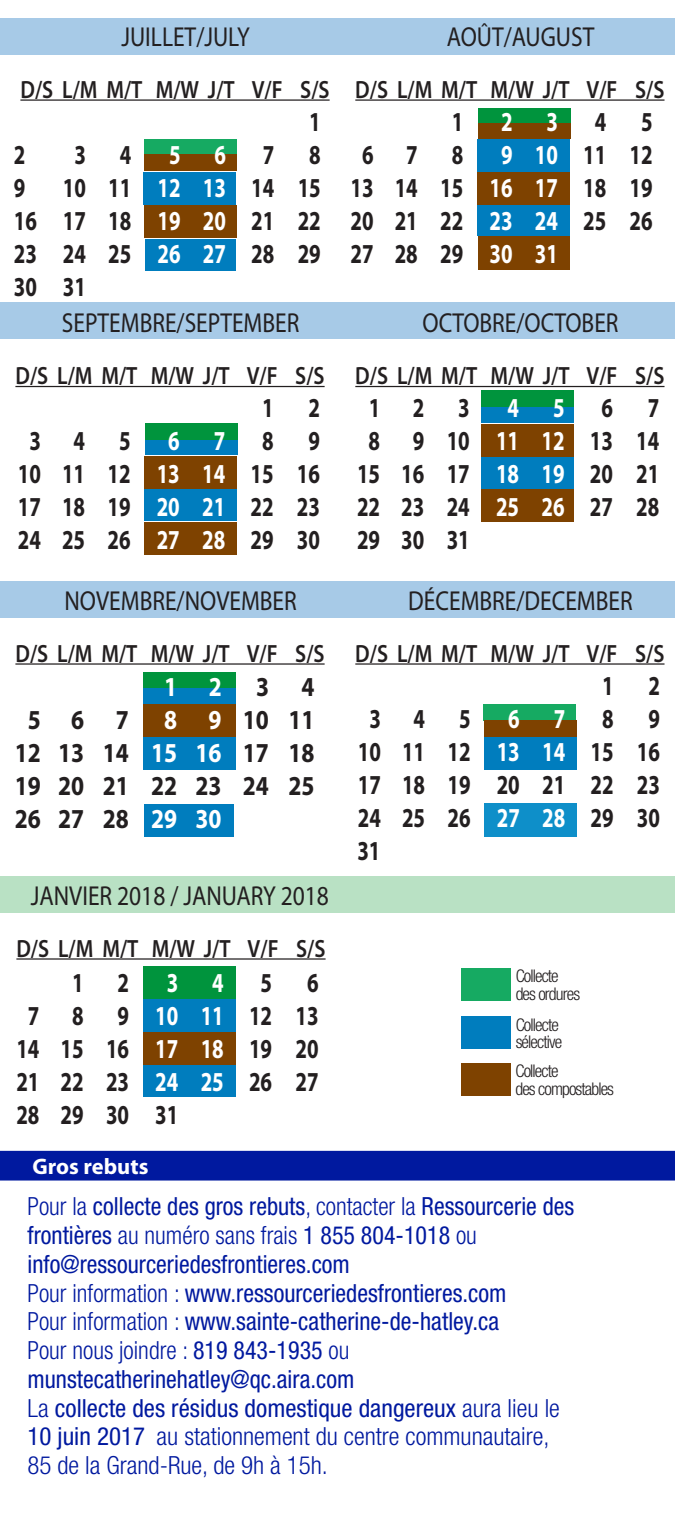
<style>
.page{position:relative;width:675px;height:1530px;background:#fff}
.page>*{position:absolute;margin:0;border:0;box-sizing:border-box;transform-origin:0 0}
.t1{font:700 27.5px/33px "Myriad";color:#231f20;text-align:justify;scale:.76 1}
.t2{font:27.5px "Myriad";color:#231f20;scale:.85 1}
.t3{font:700 27.5px/33px "Myriad";color:#231f20;text-align:justify;scale:.85 1}
.t4{font:700 27.5px "Myriad";color:#fff;scale:.76 1}
.t5{font:700 27.5px "Myriad";color:#fff;scale:.85 1}
.t6{font:condensed 25px/28.8px "Helvetica Neue LT Std";color:#00199f;scale:.96 1}
.t7{font:600 25px "Myriad Pro";color:#231f20;scale:.85 1}
.t8{font:700 22.5px "Myriad";color:#fff}
.t9{font:300 condensed 17.5px/17.5px "Helvetica Neue LT Std";letter-spacing:-.05em;color:#231f20}
.s1{color:#fff}
.s2{color:#231f20}
.s3{font-weight:300}
</style>
<div class="page">
<div style="left:481px;top:456px;width:92px;height:32px;background:#007dbe"></div>
<div style="left:484px;top:705px;width:92px;height:16px;background:#16aa62"></div>
<div style="left:484px;top:803px;width:93px;height:34px;background:#0e8fc9"></div>
<div style="left:478px;top:206px;width:92px;height:30px;background:#007dbe"></div>
<div style="left:478px;top:123px;width:92px;height:16px;background:#7e4200"></div>
<div style="left:478px;top:109px;width:92px;height:14px;background:#00943d"></div>
<div style="left:145px;top:139px;width:92px;height:16px;background:#16aa62"></div>
<div style="left:144px;top:172px;width:92px;height:32px;background:#007dbe"></div>
<div style="left:478px;top:172px;width:92px;height:33px;background:#7e4200"></div>
<div style="left:481px;top:424px;width:92px;height:32px;background:#7e4200"></div>
<div style="left:481px;top:407px;width:92px;height:16px;background:#007dbe"></div>
<div style="left:481px;top:391px;width:92px;height:16px;background:#00943d"></div>
<div style="left:145px;top:439px;width:93px;height:16px;background:#007dbe"></div>
<div style="left:145px;top:423px;width:93px;height:16px;background:#00943d"></div>
<div style="left:144px;top:672px;width:92px;height:16px;background:#00943d"></div>
<div style="left:144px;top:688px;width:92px;height:17px;background:#007dbe"></div>
<div style="left:144px;top:804px;width:90px;height:33px;background:#007dbe"></div>
<div style="left:484px;top:737px;width:93px;height:32px;background:#007dbe"></div>
<div style="left:144px;top:737px;width:92px;height:32px;background:#007dbe"></div>
<div style="left:144px;top:154px;width:93px;height:17px;background:#7e4200"></div>
<div style="left:144px;top:205px;width:93px;height:33px;background:#7e4200"></div>
<div style="left:478px;top:139px;width:92px;height:33px;background:#007dbe"></div>
<div style="left:481px;top:490px;width:92px;height:32px;background:#7e4200"></div>
<div style="left:144px;top:705px;width:92px;height:32px;background:#7e4200"></div>
<div style="left:144px;top:967px;width:92px;height:32px;background:#00943d"></div>
<div style="left:144px;top:1064px;width:92px;height:33px;background:#007dbe"></div>
<div style="left:144px;top:999px;width:92px;height:32px;background:#007dbe"></div>
<div style="left:144px;top:1032px;width:92px;height:32px;background:#7e4200"></div>
<div style="left:484px;top:721px;width:93px;height:16px;background:#7e4200"></div>
<div style="left:478px;top:237px;width:92px;height:33px;background:#7e4200"></div>
<div style="left:144px;top:489px;width:93px;height:32px;background:#007dbe"></div>
<div style="left:144px;top:456px;width:93px;height:33px;background:#7e4200"></div>
<div style="left:144px;top:522px;width:93px;height:32px;background:#7e4200"></div>
<div style="left:145px;top:239px;width:91px;height:32px;background:#007dbe"></div>
<div style="left:0;top:18px;width:675px;height:37px;background:#a7cae7"></div>
<div style="left:0;top:302px;width:675px;height:37px;background:#a7cae7"></div>
<div style="left:0;top:581px;width:675px;height:37px;background:#a7cae7"></div>
<div style="left:0;top:876px;width:675px;height:37px;background:#b9e1c4"></div>
<div style="left:0;top:1151px;width:675px;height:30px;background:#00199f"></div>
<div style="left:461px;top:968px;width:50px;height:32px;background:#16aa62"></div>
<div style="left:461px;top:1017px;width:50px;height:32px;background:#007dbe"></div>
<div style="left:461px;top:1063px;width:49px;height:32px;background:#7e4200"></div>
<hr style="left:16px;top:958px;width:310px;height:2px;background:#231f20">
<hr style="left:355px;top:386px;width:310px;height:1px;background:#231f20">
<hr style="left:15px;top:663px;width:310px;height:2px;background:#231f20">
<hr style="left:355px;top:663px;width:310px;height:2px;background:#231f20">
<hr style="left:355px;top:99px;width:310px;height:2px;background:#231f20">
<hr style="left:15px;top:386px;width:310px;height:1px;background:#231f20">
<hr style="left:20px;top:99px;width:310px;height:2px;background:#231f20">
<p class="t2" style="left:121px;top:23px;width:153px">JUILLET/JULY</p>
<p class="t7" style="left:20px;top:73px;width:365px">D/S L/M M/T M/W J/T V/F S/S</p>
<p class="t1" style="left:309px;top:106px;width:17px">1</p>
<p class="t1" style="left:14px;top:139px;width:17px">2</p>
<p class="t1" style="left:74px;top:139px;width:77px">3 4</p>
<p class="t4" style="left:169px;top:140px;width:77px">5 6</p>
<p class="t1" style="left:263px;top:139px;width:17px">7</p>
<p class="t1" style="left:309px;top:139px;width:17px">8</p>
<p class="t1" style="left:14px;top:172px;width:17px">9</p>
<p class="t1" style="left:14px;top:172px;width:405px;text-indent:49px">10 11 <span class="s1">12 13</span> 14 15<br>16 17 18 <span class="s1">19 20</span> 21 22<br>23 24 25 <span class="s1">26 27</span> 28 29<br>30 31</p>
<p class="t2" style="left:62px;top:309px;width:281px">SEPTEMBRE/SEPTEMBER</p>
<p class="t7" style="left:15px;top:360px;width:365px">D/S L/M M/T M/W J/T V/F S/S</p>
<p class="t1" style="left:262px;top:392px;width:17px">1</p>
<p class="t1" style="left:309px;top:392px;width:17px">2</p>
<p class="t1" style="left:18px;top:425px;width:399px;text-indent:291px">9<br>10 11 12 <span class="s1">13 14</span> 15 16<br>17 18 19 <span class="s1">20 21</span> 22 23<br>24 25 26 <span class="s1">27 28</span> 29 30</p>
<p class="t1" style="left:29px;top:425px;width:135px">3 4 5</p>
<p class="t4" style="left:168px;top:427px;width:77px">6 7</p>
<p class="t1" style="left:262px;top:425px;width:17px">8</p>
<p class="t2" style="left:64px;top:587px;width:275px">NOVEMBRE/NOVEMBER</p>
<p class="t7" style="left:15px;top:637px;width:365px">D/S L/M M/T M/W J/T V/F S/S</p>
<p class="t5" style="left:164px;top:673px;width:178px">1 2 <span class="s2">3 4</span></p>
<p class="t3" style="left:15px;top:705px;width:354px;text-indent:149px"><span class="s1">8 9</span> 10 11<br>12 13 14 <span class="s1">15 16</span> 17 18<br>19 20 21 22 23 24 25<br>26 27 28 <span class="s1">29 30</span></p>
<p class="t3" style="left:28px;top:705px;width:120px">5 6 7</p>
<p class="t2" style="left:31px;top:882px;width:352px">JANVIER 2018 / JANUARY 2018</p>
<p class="t7" style="left:16px;top:932px;width:365px">D/S L/M M/T M/W J/T V/F S/S</p>
<p class="t1" style="left:72px;top:967px;width:77px">1 2</p>
<p class="t4" style="left:167px;top:968px;width:77px">3 4</p>
<p class="t1" style="left:261px;top:967px;width:17px">5</p>
<p class="t1" style="left:307px;top:967px;width:17px">6</p>
<p class="t1" style="left:28px;top:1000px;width:384px">7 8 9 <span class="s1">10 11</span> 12 13</p>
<p class="t1" style="left:16px;top:1033px;width:399px">14 15 16 <span class="s1">17 18</span> 19 20</p>
<p class="t1" style="left:16px;top:1066px;width:399px">21 22 23 <span class="s1">24 25</span> 26 27</p>
<p class="t1" style="left:16px;top:1099px;width:215px">28 29 30 31</p>
<p class="t2" style="left:447px;top:23px;width:175px">AOÛT/AUGUST</p>
<p class="t7" style="left:355px;top:73px;width:365px">D/S L/M M/T M/W J/T V/F S/S</p>
<p class="t1" style="left:452px;top:107px;width:17px">1</p>
<p class="t4" style="left:501px;top:108px;width:77px">2 3</p>
<p class="t1" style="left:595px;top:107px;width:17px">4</p>
<p class="t1" style="left:641px;top:107px;width:17px">5</p>
<p class="t1" style="left:362px;top:140px;width:135px">6 7 8</p>
<p class="t1" style="left:351px;top:140px;width:399px;text-indent:150px"><span class="s1">9 10</span> 11 12<br>13 14 15 <span class="s1">16 17</span> 18 19<br>20 21 22 <span class="s1">23 24</span> 25 26<br>27 28 29 <span class="s1">30 31</span></p>
<p class="t2" style="left:423px;top:309px;width:232px">OCTOBRE/OCTOBER</p>
<p class="t7" style="left:355px;top:360px;width:365px">D/S L/M M/T M/W J/T V/F S/S</p>
<p class="t1" style="left:369px;top:392px;width:135px">1 2 3</p>
<p class="t4" style="left:508px;top:393px;width:77px">4 5</p>
<p class="t1" style="left:601px;top:392px;width:17px">6</p>
<p class="t1" style="left:648px;top:392px;width:17px">7</p>
<p class="t1" style="left:369px;top:425px;width:384px">8 9 10 <span class="s1">11 12</span> 13 14</p>
<p class="t1" style="left:357px;top:458px;width:399px">15 16 17 <span class="s1">18 19</span> 20 21</p>
<p class="t1" style="left:357px;top:491px;width:399px">22 23 24 <span class="s1">25 26</span> 27 28</p>
<p class="t1" style="left:357px;top:524px;width:150px">29 30 31</p>
<p class="t2" style="left:408px;top:587px;width:266px">DÉCEMBRE/DECEMBER</p>
<p class="t7" style="left:355px;top:637px;width:365px">D/S L/M M/T M/W J/T V/F S/S</p>
<p class="t1" style="left:602px;top:671px;width:17px">1</p>
<p class="t1" style="left:649px;top:671px;width:17px">2</p>
<p class="t1" style="left:357px;top:704px;width:400px;text-indent:291px">9<br>10 11 12 <span class="s1">13 14</span> 15 16<br>17 18 19 20 21 22 23<br>24 25 26 <span class="s1">27 28</span> 29 30<br>31</p>
<p class="t1" style="left:369px;top:704px;width:135px">3 4 5</p>
<p class="t4" style="left:508px;top:705px;width:77px">6 7</p>
<p class="t1" style="left:602px;top:704px;width:17px">8</p>
<p class="t9" style="left:516px;top:967px;width:66px">Collecte des ordures</p>
<p class="t9" style="left:516px;top:1016px;width:48px">Collecte sélective</p>
<p class="t9" style="left:515px;top:1062px;width:100px">Collecte<br>des compostables</p>
<p class="t8" style="left:33px;top:1155px;width:117px">Gros rebuts</p>
<p class="t6" style="left:27px;top:1192px;width:571px"><span class="s3">Pour la</span> collecte des gros rebuts<span class="s3">, contacter la</span> Ressourcerie des frontières <span class="s3">au numéro sans frais</span> 1 855 804-1018 <span class="s3">ou </span>info@ressourceriedesfrontieres.com<br><span class="s3">Pour information :</span> www.ressourceriedesfrontieres.com<br><span class="s3">Pour information :</span> www.sainte-catherine-de-hatley.ca<br><span class="s3">Pour nous joindre :</span> 819 843-1935 <span class="s3">ou </span>munstecatherinehatley@qc.aira.com<br><span class="s3">La</span> collecte des résidus domestique dangereux <span class="s3">aura lieu le </span>10 juin 2017 <span class="s3">au stationnement du centre communautaire, 85 de la Grand-Rue, de 9h à 15h.</span></p>
</div>
